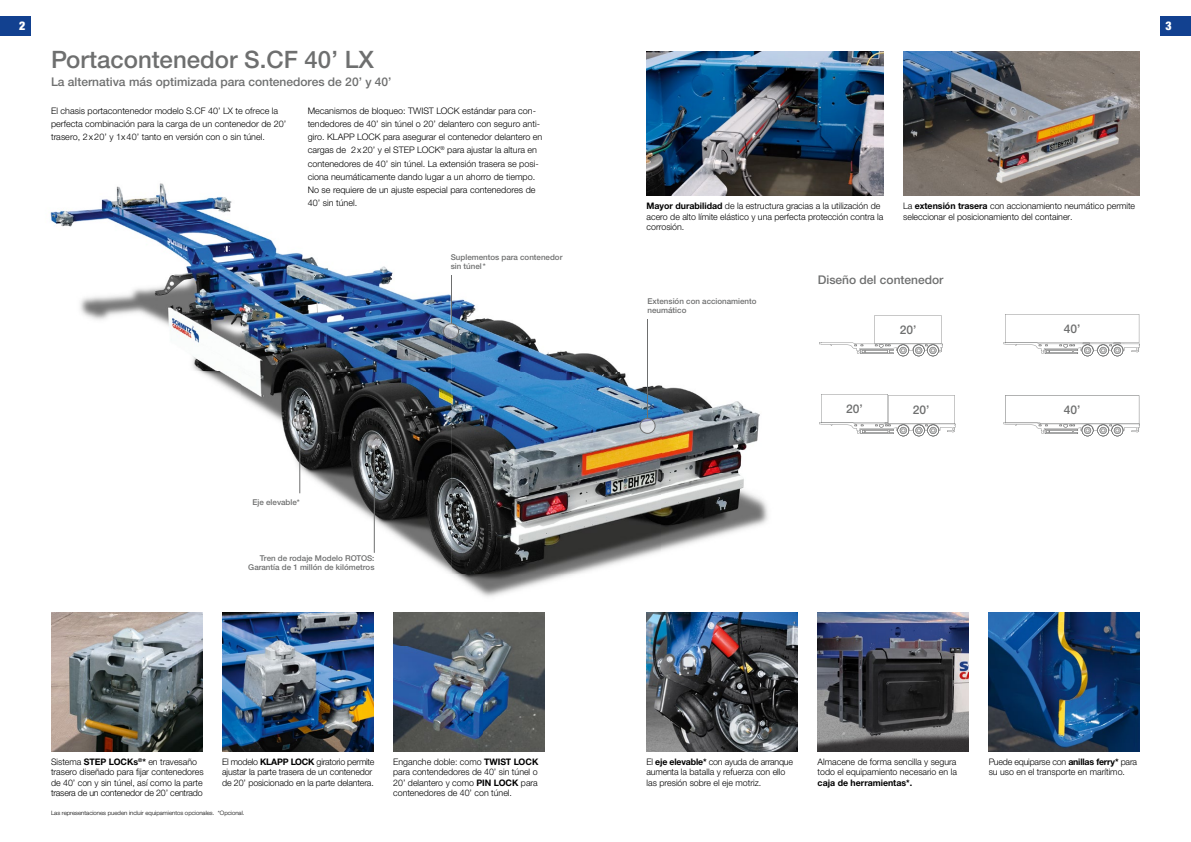
<style>
.page{position:relative;width:1191px;height:842px;background:#fff}
.page>*{position:absolute;margin:0;border:0;box-sizing:border-box;transform-origin:0 0}
.t1{font:500 24px "Helvetica Neue LTW1 G";color:#6e6f6f}
.t2{font:500 12px "Helvetica Neue LTW1 G";color:#6e6f6f}
.t3{font:900 condensed 12px "Helvetica Neue LTW1 G";color:#fff}
.t4{font:300 9px/10.5px "Helvetica Neue LTW1 G";color:#000}
.t5{font:700 9px "Helvetica Neue LTW1 G";color:#000}
.t6{font:500 8px/9px "Helvetica Neue LTW1 G";color:#6e6f6f}
.t7{font:300 6px "Helvetica Neue LTW1 G";color:#000}
.s1{font-weight:700}
</style>
<div class="page">
<img style="left:50px;top:183px;width:718px;height:414px">
<img style="left:393px;top:612px;width:151px;height:139px">
<img style="left:903px;top:51px;width:237px;height:145px">
<img style="left:988px;top:612px;width:152px;height:139px">
<img style="left:817px;top:612px;width:152px;height:139px">
<img style="left:51px;top:612px;width:151px;height:139px">
<img style="left:222px;top:612px;width:151px;height:139px">
<img style="left:646px;top:612px;width:151px;height:139px">
<hr style="left:647px;top:319px;width:1px;height:99px;background:#6e6f6f">
<hr style="left:450px;top:275px;width:1px;height:48px;background:#6e6f6f">
<img style="left:640px;top:418px;width:15px;height:15px;border-radius:8px">
<div style="left:639px;top:418px;width:16px;height:16px;border:1px solid #6e6f6f;border-radius:50%"></div>
<img style="left:443px;top:324px;width:15px;height:15px;border-radius:8px">
<div style="left:443px;top:323px;width:16px;height:16px;border:1px solid #6e6f6f;border-radius:50%"></div>
<img style="left:292px;top:414px;width:15px;height:15px;border-radius:8px">
<div style="left:292px;top:414px;width:16px;height:16px;border:1px solid #6e6f6f;border-radius:50%"></div>
<img style="left:367px;top:434px;width:15px;height:15px;border-radius:8px">
<div style="left:366px;top:434px;width:16px;height:15px;border:1px solid #6e6f6f;border-radius:50%"></div>
<hr style="left:299px;top:429px;width:1px;height:64px;background:#6e6f6f">
<hr style="left:374px;top:449px;width:1px;height:104px;background:#6e6f6f">
<svg style="left:819px;top:315px;width:124px;height:41px"></svg>
<svg style="left:819px;top:394px;width:136px;height:42px"></svg>
<svg style="left:1003px;top:314px;width:137px;height:42px"></svg>
<svg style="left:1003px;top:395px;width:137px;height:41px"></svg>
<img style="left:646px;top:51px;width:237px;height:145px">
<div style="left:1159px;top:16px;width:32px;height:19px;background:#124190"></div>
<div style="left:0;top:16px;width:31px;height:19px;background:#124190"></div>
<h2 class="t3" style="left:19px;top:18px;width:8px">2</h2>
<h2 class="t3" style="left:1165px;top:18px;width:8px">3</h2>
<h1 class="t1" style="left:51px;top:45px;width:324px">Portacontenedor S.CF 40’ LX</h1>
<h2 class="t2" style="left:51px;top:75px;width:342px">La alternativa más optimizada para contenedores de 20’ y 40’</h2>
<p class="t4" style="left:51px;top:104px;width:237px;line-height:13.2px">El chasis portacontenedor modelo S.CF 40’ LX te ofrece la perfecta combinación para la carga de un contenedor de 20’ trasero, 2 x 20’ y 1x 40’ tanto en versión con o sin túnel.</p>
<p class="t4" style="left:308px;top:104px;width:236px;line-height:13.2px">Mecanismos de bloqueo: TWIST LOCK estándar para con&shy;tendedores de 40’ sin túnel o 20’ delantero con seguro anti&shy;giro. KLAPP LOCK para asegurar el contenedor delantero en cargas de 2 x 20’ y el STEP LOCK<sup>®</sup> para ajustar la altura en contenedores de 40’ sin túnel. La extensión trasera se posi&shy;ciona neumáticamente dando lugar a un ahorro de tiempo.<br>No se requiere de un ajuste especial para contenedores de 40’ sin túnel.</p>
<p class="t6" style="left:451px;top:253px;width:113px">Suplementos para contenedor sin túnel *</p>
<p class="t6" style="left:252px;top:497px;width:49px">Eje elevable*</p>
<p class="t6" style="left:248px;top:554px;width:128px;text-align:right">Tren de rodaje Modelo ROTOS:<br>Garantía de 1 millón de kilómetros</p>
<p class="t4" style="left:51px;top:756px;width:154px">Sistema <span class="s1">STEP LOCKs</span><sup>®</sup><span class="s1">*</span> en travesaño trasero diseñado para fijar contenedores de 40’ con y sin túnel, así como la parte trasera de un contenedor de 20’ centrado</p>
<p class="t4" style="left:393px;top:756px;width:147px;text-align:justify">Enganche doble: como <span class="s1">TWIST LOCK </span>para contendedores de 40’ sin túnel o 20’ delantero y como <span class="s1">PIN LOCK</span> para contenedores de 40’ con túnel.</p>
<p class="t4" style="left:222px;top:756px;width:154px">El modelo <span class="s1">KLAPP LOCK</span> giratorio permite ajustar la parte trasera de un contenedor de 20’ posicionado en la parte delantera.</p>
<p class="t7" style="left:51px;top:809px;width:195px">Las representaciones pueden incluir equipamientos opcionales. *Opcional.</p>
<p class="t4" style="left:646px;top:201px;width:238px"><span class="s1">Mayor durabilidad</span> de la estructura gracias a la utilización de acero de alto límite elástico y una perfecta protección contra la corrosión.</p>
<p class="t4" style="left:903px;top:201px;width:233px">La <span class="s1">extensión trasera</span> con accionamiento neumático permite seleccionar el posicionamiento del container.</p>
<p class="t6" style="left:647px;top:297px;width:110px">Extensión con accionamiento neumático</p>
<h2 class="t2" style="left:818px;top:272px;width:127px">Diseño del contenedor</h2>
<h2 class="t2" style="left:899px;top:322px;width:18px">20’</h2>
<h2 class="t2" style="left:846px;top:401px;width:18px">20’</h2>
<h2 class="t2" style="left:912px;top:402px;width:18px">20’</h2>
<h2 class="t2" style="left:1063px;top:321px;width:18px">40’</h2>
<h2 class="t2" style="left:1063px;top:402px;width:18px">40’</h2>
<p class="t4" style="left:646px;top:756px;width:148px">El <span class="s1">eje elevable*</span> con ayuda de arranque aumenta la batalla y refuerza con ello las presión sobre el eje motriz.</p>
<p class="t4" style="left:817px;top:756px;width:141px">Almacene de forma sencilla y segura todo el equipamiento necesario en la</p>
<p class="t5" style="left:817px;top:777px;width:96px">caja de herramientas*.</p>
<p class="t4" style="left:988px;top:756px;width:150px">Puede equiparse con <span class="s1">anillas ferry*</span> para su uso en el transporte en marítimo.</p>
</div>
